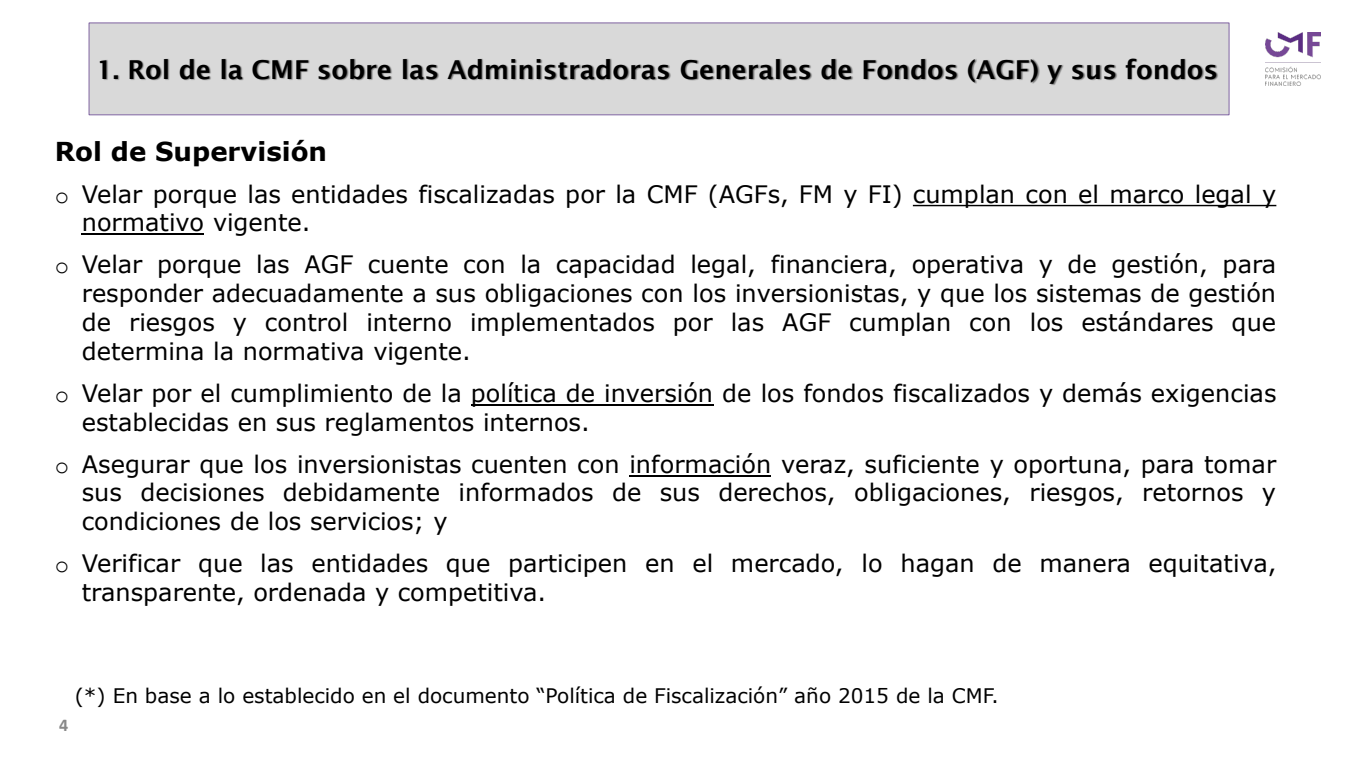
<style>
.page{position:relative;width:1366px;height:768px;background:#fff}
.page>*{position:absolute;margin:0;border:0;box-sizing:border-box;transform-origin:0 0}
.t1{font:600 26px "Lucida Sans";color:#000}
.t2{font:700 26px "Verdana";color:#000}
.t3{font:24px/28.8px "Verdana";color:#000}
.t4{font:20px "Verdana";color:#000}
.t5{font:700 18px "Calibri";color:#898989}
.s1{font-family:"Courier New"}
</style>
<div class="page">
<img style="left:1265px;top:32px;width:56px;height:54px">
<svg style="left:913px;top:205px;width:363px;height:1px"></svg>
<hr style="left:82px;top:234px;width:122px;height:1px;background:#000">
<hr style="left:471px;top:404px;width:242px;height:1px;background:#000">
<hr style="left:629px;top:475px;width:142px;height:1px;background:#000">
<div style="left:89px;top:23px;width:1140px;height:92px;background:#d9d9d9;border:1px solid #8064a2"></div>
<img style="left:88px;top:45px;width:3px;height:58px">
<img style="left:100px;top:60px;width:8px;height:20px">
<img style="left:114px;top:58px;width:995px;height:27px">
<img style="left:1109px;top:45px;width:121px;height:58px">
<p class="t1" style="left:96px;top:55px;width:1123px">1. Rol de la CMF sobre las Administradoras Generales de Fondos (AGF) y sus fondos</p>
<p class="t2" style="left:55px;top:134px;width:274px">Rol de Supervisión</p>
<p class="t3" style="left:82px;top:179px;width:1196px;text-indent:-27px"><span class="s1">o</span> Velar porque las entidades fiscalizadas por la CMF (AGFs, FM y FI) cumplan con el marco legal y normativo vigente.</p>
<p class="t3" style="left:82px;top:250px;width:1196px;text-align:justify;text-indent:-27px"><span class="s1">o</span> Velar porque las AGF cuente con la capacidad legal, financiera, operativa y de gestión, para responder adecuadamente a sus obligaciones con los inversionistas, y que los sistemas de gestión de riesgos y control interno implementados por las AGF cumplan con los estándares que determina la normativa vigente.</p>
<p class="t3" style="left:82px;top:379px;width:1196px;text-indent:-27px"><span class="s1">o</span> Velar por el cumplimiento de la política de inversión de los fondos fiscalizados y demás exigencias establecidas en sus reglamentos internos.</p>
<p class="t3" style="left:82px;top:449px;width:1196px;text-align:justify;text-indent:-27px"><span class="s1">o</span> Asegurar que los inversionistas cuenten con información veraz, suficiente y oportuna, para tomar sus decisiones debidamente informados de sus derechos, obligaciones, riesgos, retornos y condiciones de los servicios; y</p>
<p class="t3" style="left:82px;top:549px;width:1196px;text-indent:-27px"><span class="s1">o</span> Verificar que las entidades que participen en el mercado, lo hagan de manera equitativa, transparente, ordenada y competitiva.</p>
<p class="t5" style="left:59px;top:712px;width:11px">4</p>
<p class="t4" style="left:75px;top:682px;width:926px">(*) En base a lo establecido en el documento “Política de Fiscalización” año 2015 de la CMF.</p>
</div>
